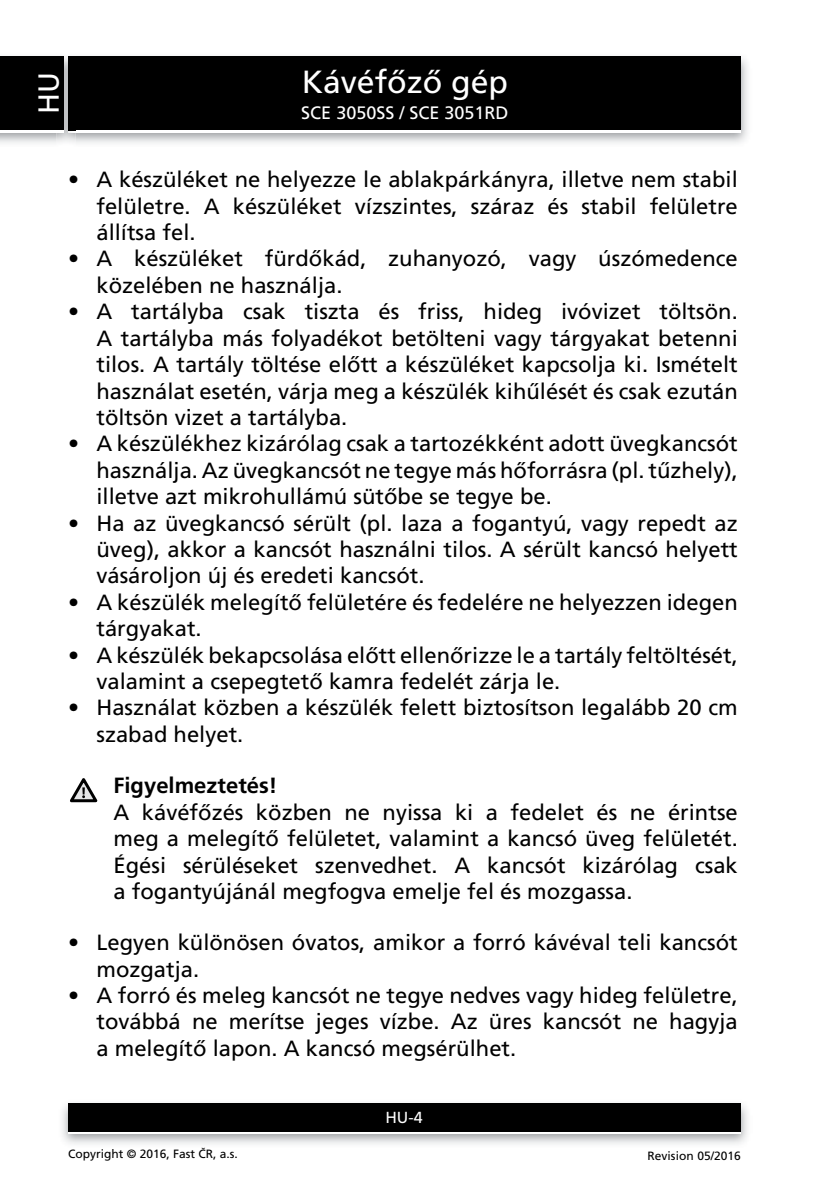
<style>
.page{position:relative;width:840px;height:1191px;background:#fff}
.page>*{position:absolute;margin:0;border:0;box-sizing:border-box;transform-origin:0 0}
.t1{font:32px "Frutiger CE";color:#fff}
.t2{font:29px "Frutiger CE";color:#fff}
.t3{font:22px/26.4px "Frutiger CE";color:#000}
.t4{font:700 22px "Frutiger CE";color:#000}
.t5{font:18px "Frutiger CE";color:#fff}
.t6{font:16px "Frutiger CE";color:#fff}
.t7{font:12px "Frutiger CE";color:#000}
</style>
<div class="page">
<img style="left:0;top:56px;width:748px;height:87px">
<div style="left:68px;top:59px;width:672px;height:74px;background:#fff"></div>
<div style="left:68px;top:57px;width:672px;height:73px;background:#000"></div>
<img style="left:62px;top:1103px;width:686px;height:41px">
<div style="left:68px;top:1106px;width:672px;height:28px;background:linear-gradient(to right,#fff,#fff)"></div>
<div style="left:68px;top:1103px;width:672px;height:28px;background:#000"></div>
<img style="left:57px;top:56px;width:18px;height:87px">
<img style="left:68px;top:130px;width:7px;height:3px">
<svg style="left:68px;top:57px;width:7px;height:2px"></svg>
<img style="left:68px;top:59px;width:7px;height:71px">
<div style="left:0;top:59px;width:64px;height:74px;background:#fff"></div>
<div style="left:0;top:57px;width:64px;height:73px;background:#000"></div>
<svg style="left:70px;top:778px;width:28px;height:25px"></svg>
<h2 class="t2" style="left:33px;top:114px;width:43px;rotate:-90deg">HU</h2>
<h1 class="t1" style="left:301px;top:65px;width:208px">Kávéfőző gép</h1>
<p class="t5" style="left:301px;top:103px;width:209px">SCE 3050SS / SCE 3051RD</p>
<p class="t3" style="left:96px;top:167px;width:642px;text-align:justify;text-indent:-28px">• A készüléket ne helyezze le ablakpárkányra, illetve nem stabil felületre. A készüléket vízszintes, száraz és stabil felületre állítsa fel.</p>
<p class="t3" style="left:96px;top:246px;width:642px;text-indent:-28px">• A készüléket fürdőkád, zuhanyozó, vagy úszómedence közelében ne használja.</p>
<p class="t3" style="left:96px;top:299px;width:642px;text-indent:-28px">• A tartályba csak tiszta és friss, hideg ivóvizet töltsön.<br>A tartályba más folyadékot betölteni vagy tárgyakat betenni tilos. A tartály töltése előtt a készüléket kapcsolja ki. Ismételt használat esetén, várja meg a készülék kihűlését és csak ezután töltsön vizet a tartályba.</p>
<p class="t3" style="left:96px;top:431px;width:642px;text-align:justify;text-indent:-28px">• A készülékhez kizárólag csak a tartozékként adott üvegkancsót használja. Az üvegkancsót ne tegye más hőforrásra (pl. tűzhely), illetve azt mikrohullámú sütőbe se tegye be.</p>
<p class="t3" style="left:96px;top:510px;width:642px;text-align:justify;text-indent:-28px">• Ha az üvegkancsó sérült (pl. laza a fogantyú, vagy repedt az üveg), akkor a kancsót használni tilos. A sérült kancsó helyett vásároljon új és eredeti kancsót.</p>
<p class="t3" style="left:96px;top:589px;width:642px;text-indent:-28px">• A készülék melegítő felületére és fedelére ne helyezzen idegen tárgyakat.</p>
<p class="t3" style="left:96px;top:642px;width:642px;text-indent:-28px">• A készülék bekapcsolása előtt ellenőrizze le a tartály feltöltését, valamint a csepegtető kamra fedelét zárja le.</p>
<p class="t3" style="left:96px;top:695px;width:642px;text-indent:-28px">• Használat közben a készülék felett biztosítson legalább 20 cm szabad helyet.</p>
<p class="t4" style="left:113px;top:774px;width:165px">Figyelmeztetés!</p>
<p class="t3" style="left:113px;top:799px;width:625px">A kávéfőzés közben ne nyissa ki a fedelet és ne érintse meg a melegítő felületet, valamint a kancsó üveg felületét.<br>Égési sérüléseket szenvedhet. A kancsót kizárólag csak a fogantyújánál megfogva emelje fel és mozgassa.</p>
<p class="t3" style="left:96px;top:930px;width:642px;text-indent:-28px">• Legyen különösen óvatos, amikor a forró kávéval teli kancsót mozgatja.</p>
<p class="t3" style="left:96px;top:982px;width:642px;text-align:justify;text-indent:-28px">• A forró és meleg kancsót ne tegye nedves vagy hideg felületre, továbbá ne merítse jeges vízbe. Az üres kancsót ne hagyja a melegítő lapon. A kancsó megsérülhet.</p>
<p class="t6" style="left:385px;top:1109px;width:39px">HU-4</p>
<p class="t7" style="left:68px;top:1147px;width:171px">Copyright © 2016, Fast ČR, a.s.</p>
<p class="t7" style="left:647px;top:1149px;width:95px">Revision 05/2016</p>
</div>
